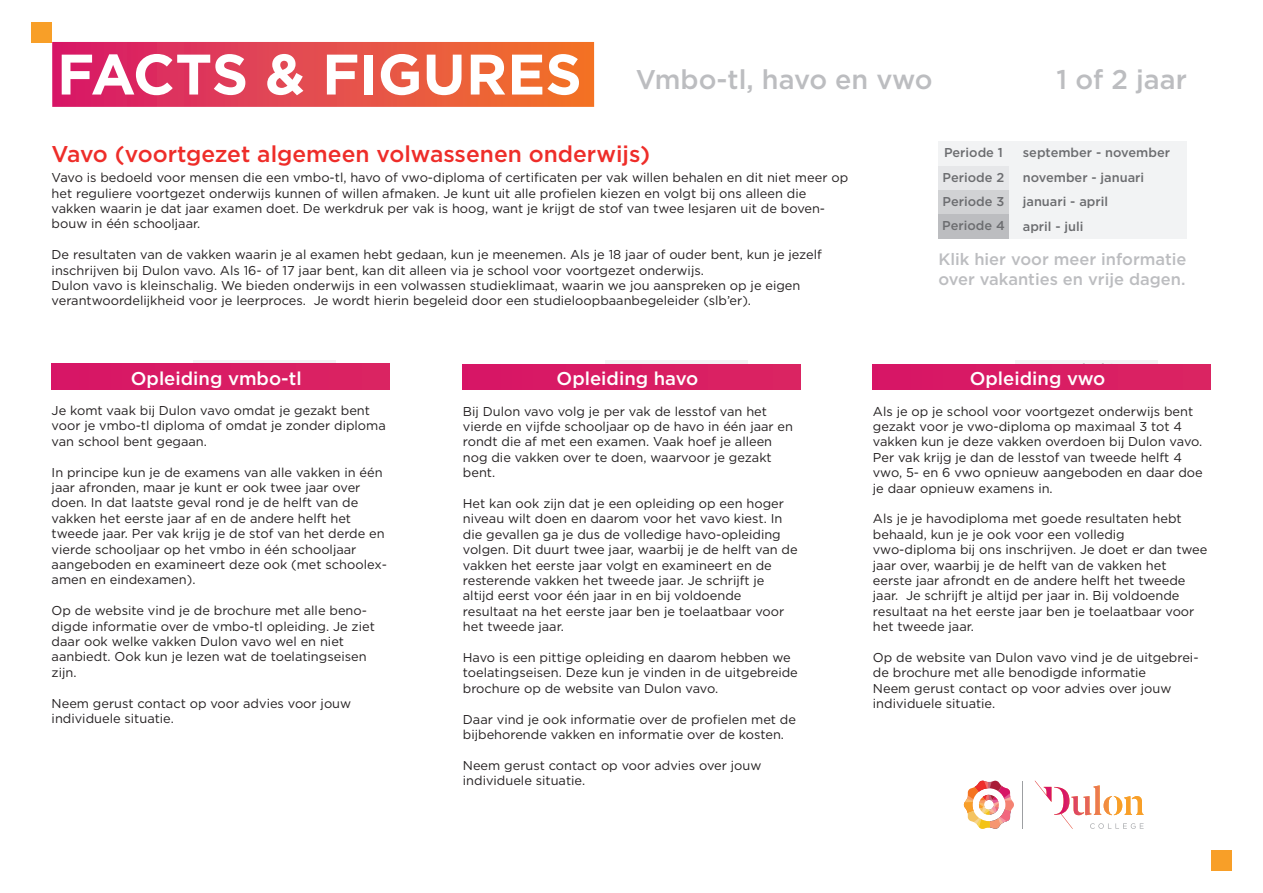
<style>
.page{position:relative;width:1263px;height:893px;background:#fff}
.page>*{position:absolute;margin:0;border:0;box-sizing:border-box;transform-origin:0 0}
.t1{font:700 57px "Gotham";letter-spacing:-.005em;color:#fff}
.t2{font:500 27.15px "Gotham";color:#bcbdc0}
.t3{font:500 22.8px "Gotham";color:#ee2d29}
.t4{font:500 18.6px "Gotham";color:#fff}
.t5{font:500 16.5px/19.8px "Gotham";color:#bcbdc0}
.t6{font:12.9px/15.5px "Gotham";color:#231f20}
.t7{font:500 12.9px/24.5px "Gotham";color:#6c6d70}
</style>
<div class="page">
<div style="left:194px;top:360px;width:142px;height:21px;background:linear-gradient(to right,#f2f3f4,#f2f3f4)"></div>
<div style="left:52px;top:364px;width:338px;height:25px;background:#d91c64"></div>
<div style="left:31px;top:22px;width:21px;height:20px;background:#f89f28"></div>
<div style="left:1211px;top:850px;width:20px;height:21px;background:#f89f28"></div>
<svg style="left:963px;top:780px;width:51px;height:49px"></svg>
<hr style="left:1023px;top:781px;width:1px;height:48px;background:#9d9fa2">
<svg style="left:1035px;top:781px;width:108px;height:48px"></svg>
<svg style="left:52px;top:42px;width:542px;height:65px;background:#e4494b"></svg>
<div style="left:938px;top:214px;width:71px;height:24px;background:#bcbdc0"></div>
<div style="left:938px;top:190px;width:71px;height:24px;background:#d1d2d4"></div>
<div style="left:938px;top:165px;width:71px;height:25px;background:#e6e7e9"></div>
<div style="left:938px;top:141px;width:71px;height:24px;background:#f2f3f4"></div>
<div style="left:1009px;top:141px;width:177px;height:24px;background:#f2f3f4"></div>
<div style="left:1009px;top:165px;width:177px;height:25px;background:#f2f3f4"></div>
<div style="left:1009px;top:190px;width:177px;height:24px;background:#f2f3f4"></div>
<div style="left:1009px;top:214px;width:177px;height:24px;background:#f2f3f4"></div>
<div style="left:605px;top:360px;width:142px;height:21px;background:#f2f3f4"></div>
<div style="left:463px;top:364px;width:338px;height:26px;background:#d91c64"></div>
<div style="left:1015px;top:360px;width:142px;height:21px;background:#f2f3f4"></div>
<div style="left:873px;top:364px;width:338px;height:26px;background:#d91c64"></div>
<h1 class="t1" style="left:57px;top:37px;width:526px">FACTS &amp; FIGURES</h1>
<h2 class="t2" style="left:636px;top:62px;width:299px">Vmbo-tl, havo en vwo</h2>
<h2 class="t2" style="left:1056px;top:61px;width:132px">1 of 2 jaar</h2>
<h3 class="t3" style="left:52px;top:139px;width:600px">Vavo (voortgezet algemeen volwassenen onderwijs)</h3>
<p class="t6" style="left:52px;top:170px;width:798px">Vavo is bedoeld voor mensen die een vmbo-tl, havo of vwo-diploma of certificaten per vak willen behalen en dit niet meer op het reguliere voortgezet onderwijs kunnen of willen afmaken. Je kunt uit alle profielen kiezen en volgt bij ons alleen die vakken waarin je dat jaar examen doet. De werkdruk per vak is hoog, want je krijgt de stof van twee lesjaren uit de boven&shy;bouw in één schooljaar.</p>
<p class="t6" style="left:52px;top:247px;width:772px">De resultaten van de vakken waarin je al examen hebt gedaan, kun je meenemen. Als je 18 jaar of ouder bent, kun je jezelf inschrijven bij Dulon vavo. Als 16- of 17 jaar bent, kan dit alleen via je school voor voortgezet onderwijs.<br>Dulon vavo is kleinschalig. We bieden onderwijs in een volwassen studieklimaat, waarin we jou aanspreken op je eigen verantwoordelijkheid voor je leerproces. Je wordt hierin begeleid door een studieloopbaanbegeleider (slb’er).</p>
<h3 class="t4" style="left:131px;top:366px;width:172px">Opleiding vmbo-tl</h3>
<p class="t6" style="left:52px;top:402px;width:336px">Je komt vaak bij Dulon vavo omdat je gezakt bent voor je vmbo-tl diploma of omdat je zonder diploma van school bent gegaan.</p>
<p class="t6" style="left:52px;top:464px;width:337px">In principe kun je de examens van alle vakken in één jaar afronden, maar je kunt er ook twee jaar over doen. In dat laatste geval rond je de helft van de vakken het eerste jaar af en de andere helft het tweede jaar. Per vak krijg je de stof van het derde en vierde schooljaar op het vmbo in één schooljaar aangeboden en examineert deze ook (met schoolex&shy;amen en eindexamen).</p>
<p class="t6" style="left:52px;top:603px;width:325px">Op de website vind je de brochure met alle beno&shy;digde informatie over de vmbo-tl opleiding. Je ziet daar ook welke vakken Dulon vavo wel en niet aanbiedt. Ook kun je lezen wat de toelatingseisen zijn.</p>
<p class="t6" style="left:52px;top:695px;width:301px">Neem gerust contact op voor advies voor jouw individuele situatie.</p>
<h3 class="t4" style="left:557px;top:366px;width:143px">Opleiding havo</h3>
<p class="t6" style="left:463px;top:403px;width:332px">Bij Dulon vavo volg je per vak de lesstof van het vierde en vijfde schooljaar op de havo in één jaar en rondt die af met een examen. Vaak hoef je alleen nog die vakken over te doen, waarvoor je gezakt bent.</p>
<p class="t6" style="left:463px;top:495px;width:336px">Het kan ook zijn dat je een opleiding op een hoger niveau wilt doen en daarom voor het vavo kiest. In die gevallen ga je dus de volledige havo-opleiding volgen. Dit duurt twee jaar, waarbij je de helft van de vakken het eerste jaar volgt en examineert en de resterende vakken het tweede jaar. Je schrijft je altijd eerst voor één jaar in en bij voldoende resultaat na het eerste jaar ben je toelaatbaar voor het tweede jaar.</p>
<p class="t6" style="left:463px;top:649px;width:336px">Havo is een pittige opleiding en daarom hebben we toelatingseisen. Deze kun je vinden in de uitgebreide brochure op de website van Dulon vavo.</p>
<p class="t6" style="left:463px;top:711px;width:335px">Daar vind je ook informatie over de profielen met de bijbehorende vakken en informatie over de kosten.</p>
<p class="t6" style="left:463px;top:757px;width:300px">Neem gerust contact op voor advies over jouw individuele situatie.</p>
<p class="t7" style="left:944px;top:140px;width:60px">Periode 1</p>
<p class="t7" style="left:1023px;top:140px;width:149px">september - november november - januari januari - april<br>april - juli</p>
<p class="t7" style="left:942px;top:165px;width:64px;text-align:justify">Periode 2<br>Periode 3<br>Periode 4</p>
<p class="t5" style="left:938px;top:249px;width:250px">Klik hier voor meer informatie over vakanties en vrije dagen.</p>
<h3 class="t4" style="left:970px;top:366px;width:137px">Opleiding vwo</h3>
<p class="t6" style="left:873px;top:403px;width:331px">Als je op je school voor voortgezet onderwijs bent gezakt voor je vwo-diploma op maximaal 3 tot 4 vakken kun je deze vakken overdoen bij Dulon vavo.<br>Per vak krijg je dan de lesstof van tweede helft 4 vwo, 5- en 6 vwo opnieuw aangeboden en daar doe je daar opnieuw examens in.</p>
<p class="t6" style="left:873px;top:511px;width:336px">Als je je havodiploma met goede resultaten hebt behaald, kun je je ook voor een volledig vwo-diploma bij ons inschrijven. Je doet er dan twee jaar over, waarbij je de helft van de vakken het eerste jaar afrondt en de andere helft het tweede jaar. Je schrijft je altijd per jaar in. Bij voldoende resultaat na het eerste jaar ben je toelaatbaar voor het tweede jaar.</p>
<p class="t6" style="left:873px;top:649px;width:327px">Op de website van Dulon vavo vind je de uitgebrei&shy;de brochure met alle benodigde informatie<br>Neem gerust contact op voor advies over jouw individuele situatie.</p>
</div>
